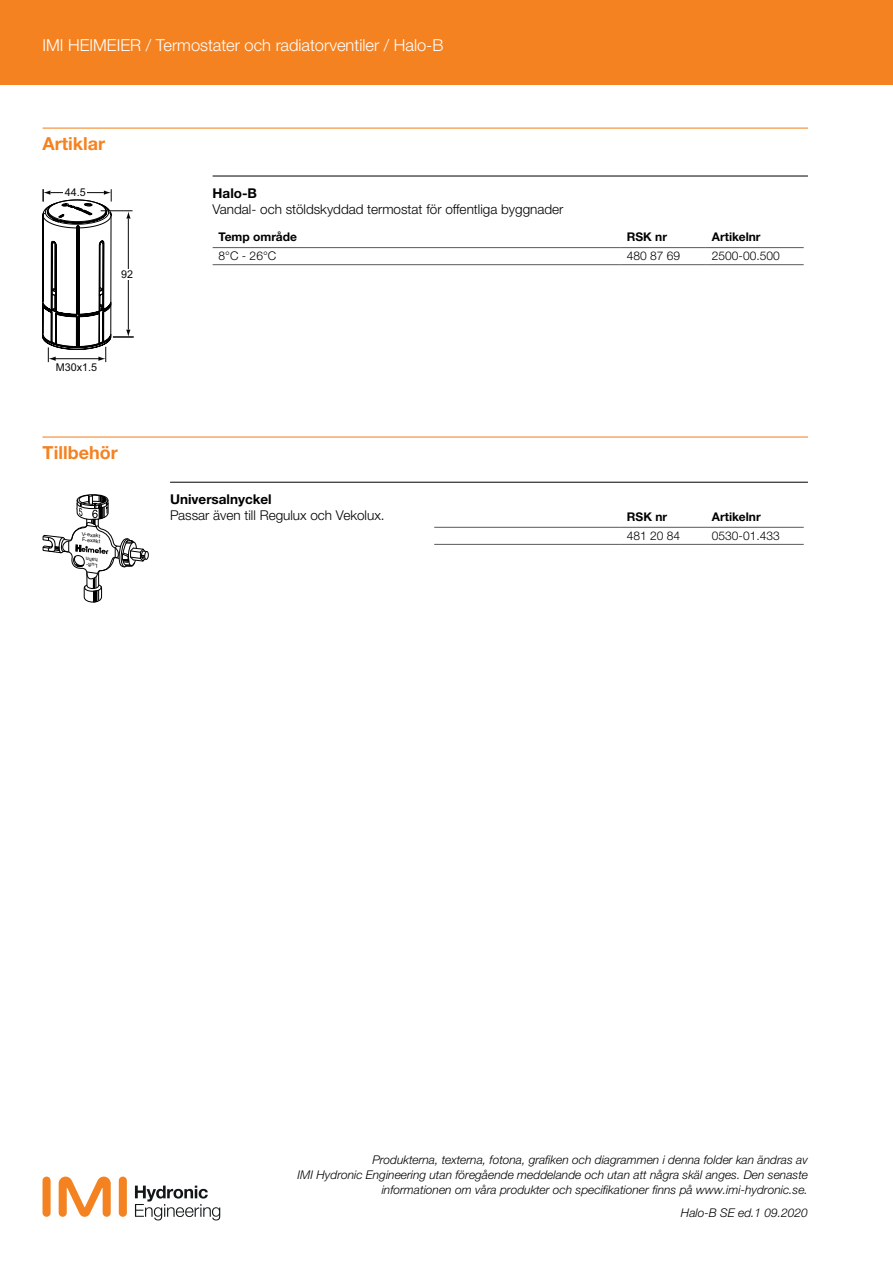
<style>
.page{position:relative;width:893px;height:1263px;background:#fff}
.page>*{position:absolute;margin:0;border:0;box-sizing:border-box;transform-origin:0 0}
.t1{font:700 18px "Helvetica Neue LTW1 G";color:#f58220}
.t2{font:300 16.5px "Helvetica Neue LTW1 G";color:#fff}
.t3{font:300 13.5px "Helvetica Neue LTW1 G";color:#000}
.t4{font:700 13.5px "Helvetica Neue LTW1 G";color:#000}
.t5{font:italic 300 12px/15px "Helvetica Neue LTW1 G";color:#000;text-align:right}
.t6{font:300 12px "Helvetica Neue LTW1 G";color:#000}
.t7{font:700 12px "Helvetica Neue LTW1 G";color:#000}
.t8{font:10.8px "Arial";color:#060707}
.t9{font:5.4px/5.2px "Arial";color:#000}
</style>
<div class="page">
<div style="left:119px;top:1176px;width:8px;height:41px;background:#f58220;border-radius:4px"></div>
<div style="left:43px;top:1176px;width:8px;height:41px;background:#f58220;border-radius:4px"></div>
<svg style="left:59px;top:1176px;width:52px;height:41px"></svg>
<svg style="left:135px;top:1185px;width:85px;height:35px"></svg>
<div style="left:0;top:0;width:893px;height:85px;background:#f58220"></div>
<hr style="left:43px;top:128px;width:765px;height:1px;background:#f58220">
<hr style="left:213px;top:176px;width:595px;height:1px;background:#000">
<hr style="left:43px;top:436px;width:765px;height:2px;background:#f58220">
<hr style="left:213px;top:247px;width:408px;height:1px;background:#58595b">
<hr style="left:213px;top:264px;width:408px;height:1px;background:#58595b">
<hr style="left:621px;top:247px;width:85px;height:1px;background:#58595b">
<hr style="left:621px;top:264px;width:85px;height:1px;background:#58595b">
<hr style="left:706px;top:247px;width:98px;height:1px;background:#58595b">
<hr style="left:706px;top:264px;width:98px;height:1px;background:#58595b">
<hr style="left:170px;top:482px;width:638px;height:1px;background:#000">
<hr style="left:434px;top:527px;width:187px;height:1px;background:#58595b">
<hr style="left:434px;top:544px;width:187px;height:1px;background:#58595b">
<hr style="left:621px;top:527px;width:85px;height:1px;background:#58595b">
<hr style="left:621px;top:544px;width:85px;height:1px;background:#58595b">
<hr style="left:706px;top:527px;width:98px;height:1px;background:#58595b">
<hr style="left:706px;top:544px;width:98px;height:1px;background:#58595b">
<svg style="left:43px;top:189px;width:91px;height:173px"></svg>
<hr style="left:128px;top:219px;width:1px;height:111px;background:#060707">
<div style="left:125px;top:269px;width:7px;height:10px;background:#fff"></div>
<hr style="left:101px;top:210px;width:32px;height:1px;background:#060707">
<hr style="left:55px;top:358px;width:44px;height:1px;background:#000">
<svg style="left:43px;top:494px;width:106px;height:109px"></svg>
<h2 class="t2" style="left:43px;top:35px;width:402px">IMI HEIMEIER / Termostater och radiatorventiler / Halo-B</h2>
<h1 class="t1" style="left:43px;top:132px;width:64px">Artiklar</h1>
<p class="t8" style="left:65px;top:184px;width:22px">44.5</p>
<p class="t8" style="left:121px;top:267px;width:13px">92</p>
<p class="t8" style="left:56px;top:359px;width:43px">M30x1.5</p>
<h1 class="t1" style="left:43px;top:441px;width:77px">Tillbehör</h1>
<p class="t9" style="left:82px;top:531px;width:20px;rotate:6deg">V-exakt<br>F-exakt</p>
<p class="t9" style="left:97px;top:563px;width:14px;rotate:-174deg">hahn</p>
<p class="t9" style="left:97px;top:568px;width:13px;rotate:-174deg">Luft-</p>
<p class="t4" style="left:213px;top:184px;width:46px">Halo-B</p>
<p class="t3" style="left:213px;top:201px;width:352px">Vandal- och stöldskyddad termostat för offentliga byggnader</p>
<p class="t7" style="left:219px;top:230px;width:80px">Temp område</p>
<p class="t7" style="left:627px;top:230px;width:42px">RSK nr</p>
<p class="t7" style="left:712px;top:230px;width:50px">Artikelnr</p>
<p class="t6" style="left:219px;top:249px;width:59px">8°C - 26°C</p>
<p class="t6" style="left:627px;top:249px;width:55px">480 87 69</p>
<p class="t6" style="left:712px;top:249px;width:69px">2500-00.500</p>
<p class="t4" style="left:170px;top:491px;width:103px">Universalnyckel</p>
<p class="t3" style="left:170px;top:507px;width:216px">Passar även till Regulux och Vekolux.</p>
<p class="t7" style="left:627px;top:509px;width:42px">RSK nr</p>
<p class="t7" style="left:712px;top:509px;width:50px">Artikelnr</p>
<p class="t6" style="left:627px;top:528px;width:55px">481 20 84</p>
<p class="t6" style="left:712px;top:528px;width:69px">0530-01.433</p>
<p class="t5" style="left:298px;top:1152px;width:512px">Produkterna, texterna, fotona, grafiken och diagrammen i denna folder kan ändras av<br>IMI Hydronic Engineering utan föregående meddelande och utan att några skäl anges. Den senaste informationen om våra produkter och specifikationer finns på www.imi-hydronic.se.</p>
<p class="t5" style="left:681px;top:1205px;width:128px">Halo-B SE ed.1 09.2020</p>
</div>
